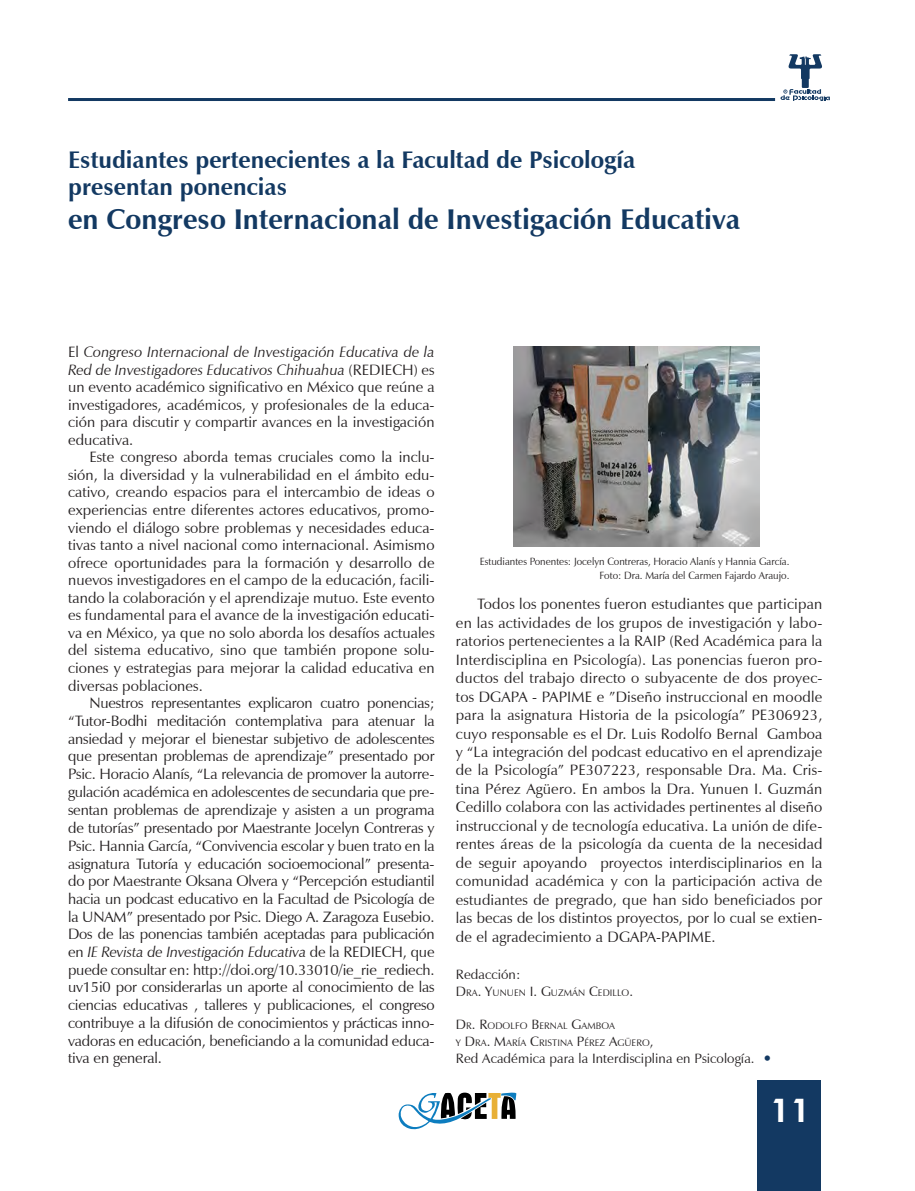
<style>
.page{position:relative;width:915px;height:1191px;background:#fff}
.page>*{position:absolute;margin:0;border:0;box-sizing:border-box;transform-origin:0 0}
.t1{font:800 33px "Futura BT";color:#fff}
.T1{font:700 28.5px "Zapf Humanist 601 BT";color:#133962}
.T2{font:700 24px "Zapf Humanist 601 BT";color:#133962}
.Sangria{font:15px/17.7px "Zapf Humanist 601 BT";letter-spacing:.005em;color:#231f20;text-align:justify}
.Inicio{font:15px/17.5px "Zapf Humanist 601 BT";letter-spacing:.005em;color:#231f20;text-align:justify}
.Firma_cargo{font:13.5px "Zapf Humanist 601 BT";letter-spacing:.005em;color:#231f20}
.Fuentes{font:10.5px "Zapf Humanist 601 BT";color:#231f20;scale:.96 1}
.Firma_nombre{font:9.45px "Zapf Humanist 601 BT";letter-spacing:.005em;color:#231f20}
.s1{font-style:italic}
.s2{font-size:13.5px}
.s3{font-size:18px;color:#133962}
</style>
<div class="page">
<hr style="left:68px;top:98px;width:706px;height:3px;background:#133962">
<svg style="left:780px;top:54px;width:49px;height:47px"></svg>
<div style="left:757px;top:1079px;width:64px;height:112px;background:#133962"></div>
<svg style="left:398px;top:1092px;width:118px;height:38px"></svg>
<img style="left:513px;top:346px;width:246px;height:200px">
<p class="T2" style="left:68px;top:144px;width:568px">Estudiantes pertenecientes a la Facultad de Psicología</p>
<p class="T2" style="left:68px;top:171px;width:220px">presentan ponencias</p>
<p class="T1" style="left:68px;top:201px;width:673px">en Congreso Internacional de Investigación Educativa</p>
<p class="Inicio" style="left:68px;top:343px;width:368px">El <span class="s1">Congreso Internacional de Investigación Educativa de la Red de Investigadores Educativos Chihuahua</span> (REDIECH) es un evento académico significativo en México que reúne a investigadores, académicos, y profesionales de la educa&shy;ción para discutir y compartir avances en la investigación educativa.</p>
<p class="Sangria" style="left:68px;top:448px;width:368px;text-indent:21px">Este congreso aborda temas cruciales como la inclu&shy;sión, la diversidad y la vulnerabilidad en el ámbito edu&shy;cativo, creando espacios para el intercambio de ideas o experiencias entre diferentes actores educativos, promo&shy;viendo el diálogo sobre problemas y necesidades educa&shy;tivas tanto a nivel nacional como internacional. Asimismo ofrece oportunidades para la formación y desarrollo de nuevos investigadores en el campo de la educación, facili&shy;tando la colaboración y el aprendizaje mutuo. Este evento es fundamental para el avance de la investigación educati&shy;va en México, ya que no solo aborda los desafíos actuales del sistema educativo, sino que también propone solu&shy;ciones y estrategias para mejorar la calidad educativa en diversas poblaciones.</p>
<p class="Sangria" style="left:68px;top:694px;width:368px;text-indent:21px">Nuestros representantes explicaron cuatro ponencias; “Tutor-Bodhi meditación contemplativa para atenuar la ansiedad y mejorar el bienestar subjetivo de adolescentes que presentan problemas de aprendizaje” presentado por Psic. Horacio Alanís, “La relevancia de promover la autorre&shy;gulación académica en adolescentes de secundaria que pre&shy;sentan problemas de aprendizaje y asisten a un programa de tutorías” presentado por Maestrante Jocelyn Contreras y Psic. Hannia García, “Convivencia escolar y buen trato en la asignatura Tutoría y educación socioemocional” presenta&shy;do por Maestrante Oksana Olvera y “Percepción estudiantil hacia un podcast educativo en la Facultad de Psicología de la UNAM” presentado por Psic. Diego A. Zaragoza Eusebio.<br>Dos de las ponencias también aceptadas para publicación en <span class="s1">IE Revista de Investigación Educativa</span> de la REDIECH, que puede consultar en: http://doi.org/10.33010/ie_rie_rediech. uv15i0 por considerarlas un aporte al conocimiento de las ciencias educativas , talleres y publicaciones, el congreso contribuye a la difusión de conocimientos y prácticas inno&shy;vadoras en educación, beneficiando a la comunidad educa&shy;tiva en general.</p>
<p class="Fuentes" style="left:479px;top:555px;width:324px">Estudiantes Ponentes: Jocelyn Contreras, Horacio Alanís y Hannia García.</p>
<p class="Fuentes" style="left:599px;top:569px;width:199px">Foto: Dra. María del Carmen Fajardo Araujo.</p>
<p class="Sangria" style="left:455px;top:595px;width:368px;line-height:18.5px;text-indent:21px">Todos los ponentes fueron estudiantes que participan en las actividades de los grupos de investigación y labo&shy;ratorios pertenecientes a la RAIP (Red Académica para la Interdisciplina en Psicología). Las ponencias fueron pro&shy;ductos del trabajo directo o subyacente de dos proyec&shy;tos DGAPA - PAPIME e ”Diseño instruccional en moodle para la asignatura Historia de la psicología” PE306923, cuyo responsable es el Dr. Luis Rodolfo Bernal Gamboa y “La integración del podcast educativo en el aprendizaje de la Psicología” PE307223, responsable Dra. Ma. Cris&shy;tina Pérez Agüero. En ambos la Dra. Yunuen I. Guzmán Cedillo colabora con las actividades pertinentes al diseño instruccional y de tecnología educativa. La unión de dife&shy;rentes áreas de la psicología da cuenta de la necesidad de seguir apoyando proyectos interdisciplinarios en la comunidad académica y con la participación activa de estudiantes de pregrado, que han sido beneficiados por las becas de los distintos proyectos, por lo cual se extien&shy;de el agradecimiento a DGAPA-PAPIME.</p>
<p class="Firma_cargo" style="left:455px;top:966px;width:66px">Redacción:</p>
<p class="Firma_nombre" style="left:455px;top:986px;width:178px"><span class="s2">D</span>RA<span class="s2">. Y</span>UNUEN <span class="s2">I . G</span>UZMÁN <span class="s2">C</span>EDILLO<span class="s2">.</span></p>
<p class="Firma_nombre" style="left:455px;top:1020px;width:161px"><span class="s2">D</span> R<span class="s2">. R</span>ODOLFO <span class="s2">B</span> ERNAL <span class="s2">G</span>AMBOA</p>
<p class="Firma_nombre" style="left:455px;top:1036px;width:199px">Y <span class="s2">D</span>RA<span class="s2">. M</span>ARÍA <span class="s2">C</span>RISTINA <span class="s2">P</span>ÉREZ <span class="s2">A</span>GÜERO<span class="s2">,</span></p>
<p class="Firma_cargo" style="left:455px;top:1049px;width:318px">Red Académica para la Interdisciplina en Psicología. <span class="s3">•</span></p>
<h1 class="t1" style="left:770px;top:1090px;width:42px">11</h1>
</div>
